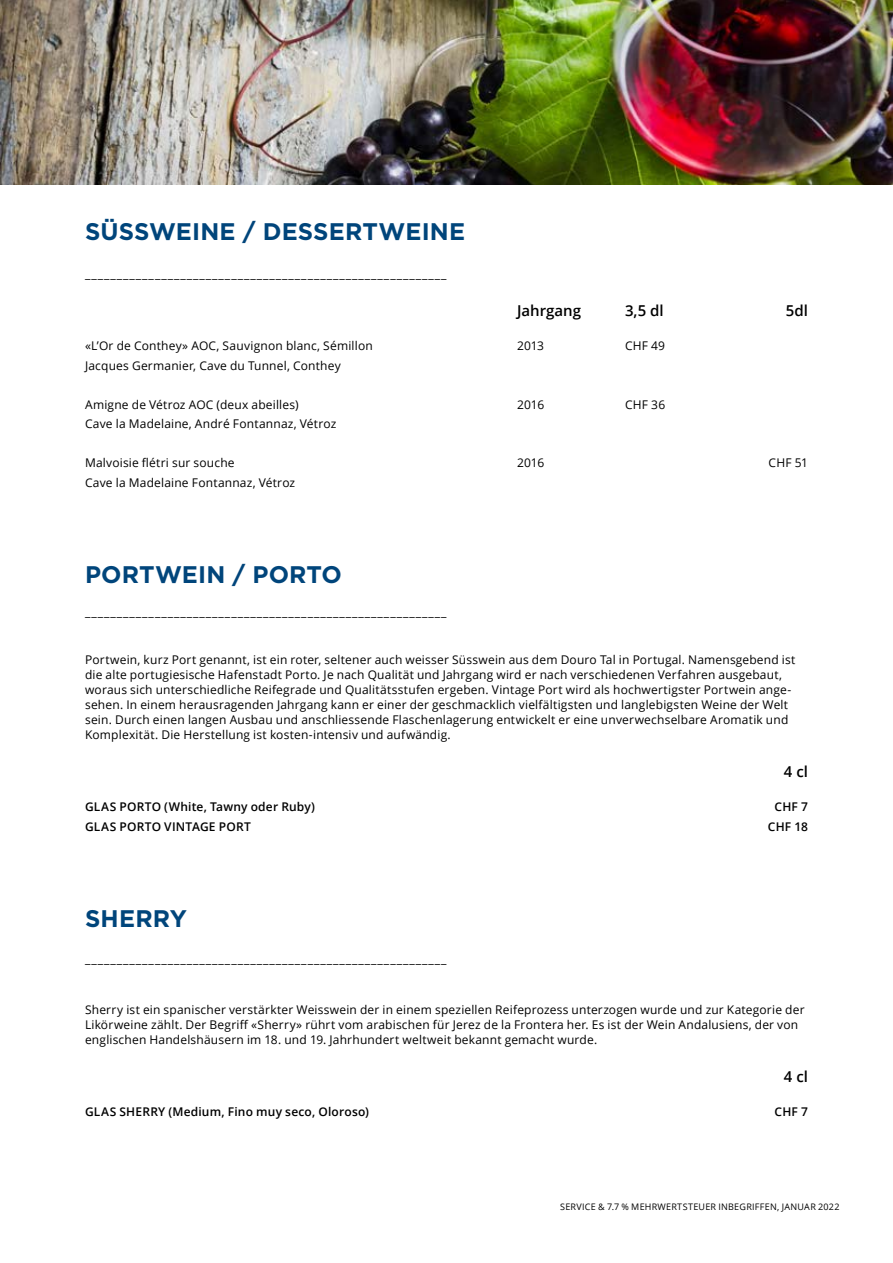
<style>
.page{position:relative;width:893px;height:1263px;background:#fff}
.page>*{position:absolute;margin:0;border:0;box-sizing:border-box;transform-origin:0 0}
.t1{font:700 24px "Gotham";letter-spacing:.005em;color:#00457b}
.t2{font:600 15px "Open Sans";color:#000}
.t3{font:12px/15px "Open Sans";letter-spacing:.015em;color:#000}
.t4{font:600 12px "Open Sans";letter-spacing:.015em;color:#000}
.t5{font:9px "Open Sans";letter-spacing:.03em;color:#000}
</style>
<div class="page">
<img style="left:0;top:0;width:893px;height:185px">
<h1 class="t1" style="left:85px;top:216px;width:382px">SÜSSWEINE / DESSERTWEINE</h1>
<p class="t3" style="left:85px;top:266px;width:363px">_________________________________________________________</p>
<p class="t2" style="left:517px;top:300px;width:66px">Jahrgang</p>
<p class="t2" style="left:625px;top:300px;width:40px">3,5 dl</p>
<p class="t2" style="left:786px;top:300px;width:24px">5dl</p>
<p class="t3" style="left:85px;top:338px;width:289px">«L’Or de Conthey» AOC, Sauvignon blanc, Sémillon</p>
<p class="t3" style="left:517px;top:338px;width:28px">2013</p>
<p class="t3" style="left:625px;top:338px;width:41px">CHF 49</p>
<p class="t3" style="left:85px;top:358px;width:257px">Jacques Germanier, Cave du Tunnel, Conthey</p>
<p class="t3" style="left:85px;top:397px;width:215px">Amigne de Vétroz AOC (deux abeilles)</p>
<p class="t3" style="left:517px;top:397px;width:29px">2016</p>
<p class="t3" style="left:625px;top:397px;width:42px">CHF 36</p>
<p class="t3" style="left:85px;top:416px;width:253px">Cave la Madelaine, André Fontannaz, Vétroz</p>
<p class="t3" style="left:85px;top:455px;width:151px">Malvoisie flétri sur souche</p>
<p class="t3" style="left:517px;top:455px;width:29px">2016</p>
<p class="t3" style="left:768px;top:455px;width:41px">CHF 51</p>
<p class="t3" style="left:85px;top:475px;width:212px">Cave la Madelaine Fontannaz, Vétroz</p>
<h1 class="t1" style="left:85px;top:558px;width:258px">PORTWEIN / PORTO</h1>
<p class="t3" style="left:85px;top:604px;width:363px">_________________________________________________________</p>
<p class="t3" style="left:85px;top:652px;width:712px">Portwein, kurz Port genannt, ist ein roter, seltener auch weisser Süsswein aus dem Douro Tal in Portugal. Namensgebend ist die alte portugiesische Hafenstadt Porto. Je nach Qualität und Jahrgang wird er nach verschiedenen Verfahren ausgebaut, woraus sich unterschiedliche Reifegrade und Qualitätsstufen ergeben. Vintage Port wird als hochwertigster Portwein ange&shy;sehen. In einem herausragenden Jahrgang kann er einer der geschmacklich vielfältigsten und langlebigsten Weine der Welt sein. Durch einen langen Ausbau und anschliessende Flaschenlagerung entwickelt er eine unverwechselbare Aromatik und Komplexität. Die Herstellung ist kosten-intensiv und aufwändig.</p>
<p class="t2" style="left:784px;top:761px;width:26px">4 cl</p>
<p class="t4" style="left:85px;top:799px;width:231px">GLAS PORTO (White, Tawny oder Ruby)</p>
<p class="t4" style="left:775px;top:799px;width:35px">CHF 7</p>
<p class="t4" style="left:85px;top:818px;width:167px">GLAS PORTO VINTAGE PORT</p>
<p class="t4" style="left:768px;top:818px;width:41px">CHF 18</p>
<h1 class="t1" style="left:85px;top:902px;width:103px">SHERRY</h1>
<p class="t3" style="left:85px;top:951px;width:363px">_________________________________________________________</p>
<p class="t3" style="left:85px;top:1002px;width:721px">Sherry ist ein spanischer verstärkter Weisswein der in einem speziellen Reifeprozess unterzogen wurde und zur Kategorie der<br>Likörweine zählt. Der Begriff «Sherry» rührt vom arabischen für Jerez de la Frontera her. Es ist der Wein Andalusiens, der von englischen Handelshäusern im 18. und 19. Jahrhundert weltweit bekannt gemacht wurde.</p>
<p class="t2" style="left:784px;top:1066px;width:26px">4 cl</p>
<p class="t4" style="left:85px;top:1103px;width:286px">GLAS SHERRY (Medium, Fino muy seco, Oloroso)</p>
<p class="t4" style="left:775px;top:1103px;width:35px">CHF 7</p>
<p class="t5" style="left:560px;top:1201px;width:281px">SERVICE &amp; 7.7 % MEHRWERTSTEUER INBEGRIFFEN, JANUAR 2022</p>
</div>
